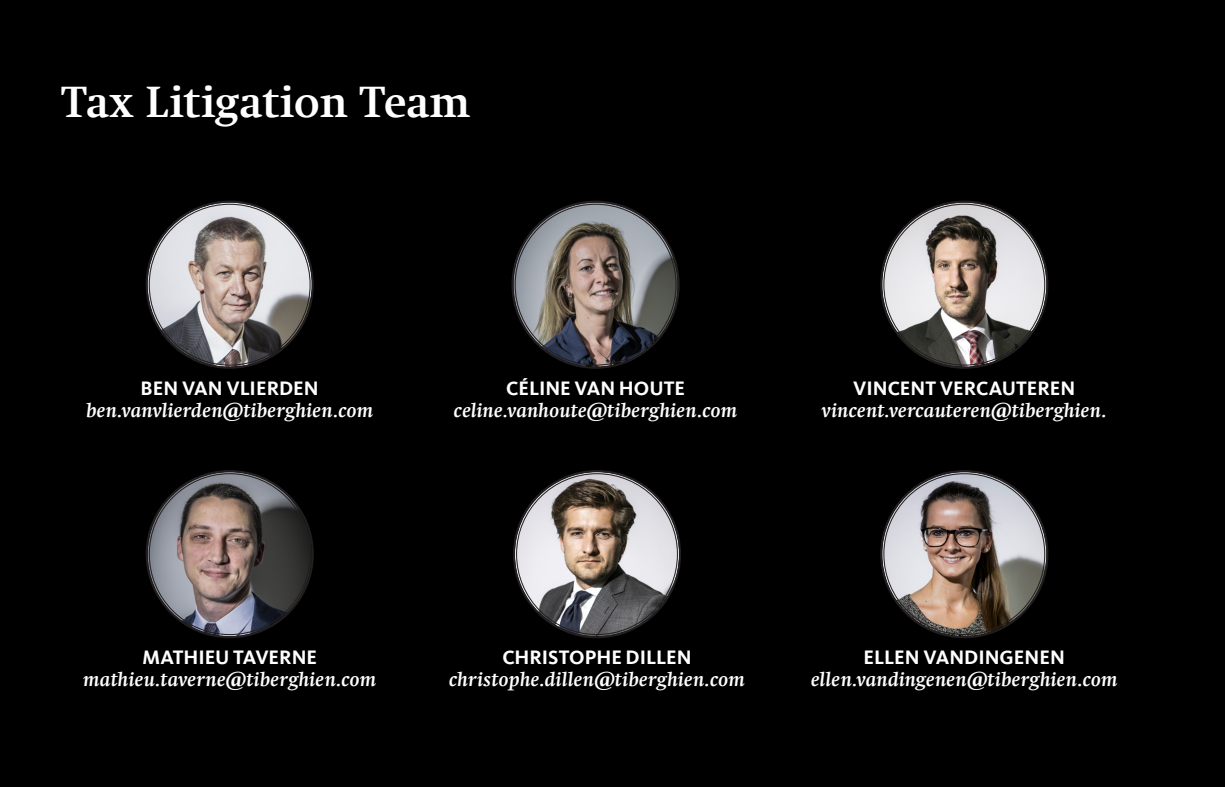
<style>
.page{position:relative;width:1225px;height:787px;background:#fff}
.page>*{position:absolute;margin:0;border:0;box-sizing:border-box;transform-origin:0 0}
.t1{font:700 44px "Swift Com";color:#fff}
.t2{font:italic 700 20px "Swift Com";letter-spacing:.01em;color:#fff}
.t3{font:700 20px "Kievit Offc";color:#fff}
</style>
<div class="page">
<div style="left:0;top:0;width:1224px;height:786px;background:#000"></div>
<img style="left:148px;top:202px;width:164px;height:165px;border-radius:82px">
<img style="left:882px;top:472px;width:164px;height:164px;border-radius:82px">
<img style="left:515px;top:472px;width:164px;height:164px;border-radius:82px">
<img style="left:882px;top:202px;width:164px;height:165px;border-radius:82px">
<img style="left:513px;top:202px;width:164px;height:165px;border-radius:82px">
<img style="left:148px;top:472px;width:164px;height:164px;border-radius:82px">
<p class="t1" style="left:61px;top:76px;width:410px">Tax Litigation Team</p>
<p class="t3" style="left:141px;top:376px;width:179px">BEN VAN VLIERDEN</p>
<p class="t2" style="left:86px;top:398px;width:289px">ben.vanvlierden@tiberghien.com</p>
<p class="t3" style="left:506px;top:376px;width:180px">CÉLINE VAN HOUTE</p>
<p class="t2" style="left:454px;top:398px;width:285px">celine.vanhoute@tiberghien.com</p>
<p class="t3" style="left:853px;top:376px;width:224px">VINCENT VERCAUTEREN</p>
<p class="t2" style="left:821px;top:398px;width:286px">vincent.vercauteren@tiberghien.</p>
<p class="t3" style="left:142px;top:645px;width:176px">MATHIEU TAVERNE</p>
<p class="t2" style="left:83px;top:667px;width:295px">mathieu.taverne@tiberghien.com</p>
<p class="t3" style="left:502px;top:645px;width:191px">CHRISTOPHE DILLEN</p>
<p class="t2" style="left:449px;top:667px;width:297px">christophe.dillen@tiberghien.com</p>
<p class="t3" style="left:863px;top:645px;width:203px">ELLEN VANDINGENEN</p>
<p class="t2" style="left:811px;top:667px;width:308px">ellen.vandingenen@tiberghien.com</p>
</div>
